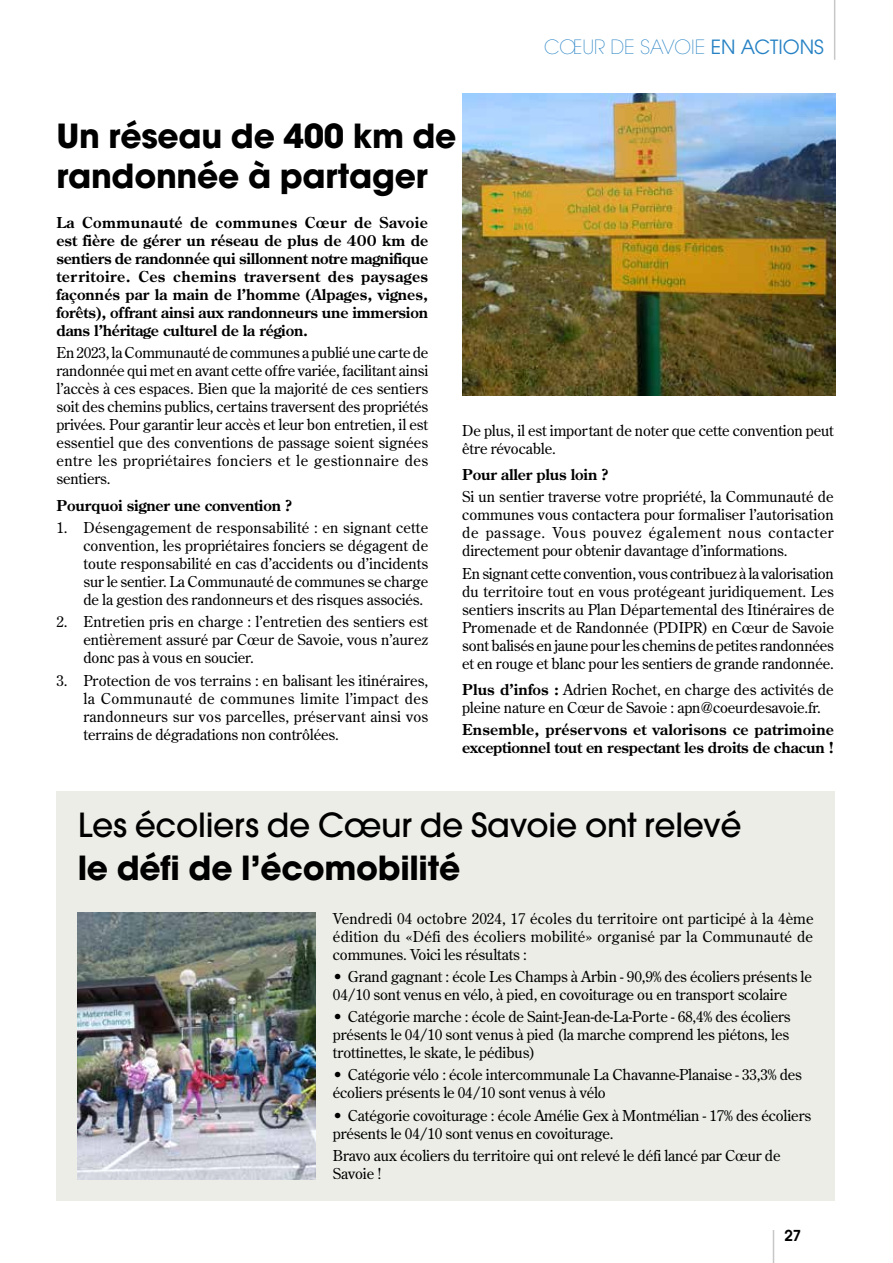
<style>
.page{position:relative;width:893px;height:1263px;background:#fff}
.page>*{position:absolute;margin:0;border:0;box-sizing:border-box;transform-origin:0 0}
.t1{font:700 33px/39.6px "Avant Garde";letter-spacing:-.01em;color:#000}
.t2{font:500 33px "Avant Garde";letter-spacing:-.01em;color:#000}
.t3{font:200 19.5px "Avant Garde";color:#2581c4}
.t4{font:15px/18px "Century Old Style";letter-spacing:-.005em;color:#000;text-align:justify}
.t5{font:700 15px/18px "Century Old Style";letter-spacing:-.01em;color:#000;text-align:justify}
.t6{font:600 15px "Avant Garde";color:#000}
.s1{font-weight:400}
.s2{font-weight:700}
</style>
<div class="page">
<hr style="left:773px;top:1230px;width:1px;height:33px;background:#c7c7c7">
<hr style="left:834px;top:0;width:1px;height:60px;background:#c7c7c7">
<img style="left:462px;top:94px;width:373px;height:301px">
<div style="left:56px;top:791px;width:779px;height:409px;background:#edede8"></div>
<img style="left:78px;top:913px;width:238px;height:266px">
<h2 class="t3" style="left:544px;top:36px;width:281px">CŒUR DE SAVOIE <span class="s1">EN ACTIONS</span></h2>
<h1 class="t1" style="left:56px;top:116px;width:591px">Un réseau de 400 km de sentiers de randonnée à partager</h1>
<p class="t5" style="left:56px;top:213px;width:373px">La Communauté de communes Cœur de Savoie est fière de gérer un réseau de plus de 400 km de sentiers de randonnée qui sillonnent notre magnifique territoire. Ces chemins traversent des paysages façonnés par la main de l’homme (Alpages, vignes, forêts), offrant ainsi aux randonneurs une immersion dans l’héritage culturel de la région.</p>
<p class="t4" style="left:56px;top:344px;width:373px">En 2023, la Communauté de communes a publié une carte de randonnée qui met en avant cette offre variée, facilitant ainsi l’accès à ces espaces. Bien que la majorité de ces sentiers soit des chemins publics, certains traversent des propriétés privées. Pour garantir leur accès et leur bon entretien, il est essentiel que des conventions de passage soient signées entre les propriétaires fonciers et le gestionnaire des sentiers.</p>
<p class="t5" style="left:56px;top:496px;width:237px">Pourquoi signer une convention ?</p>
<p class="t4" style="left:83px;top:518px;width:346px;text-indent:-27px">1. Désengagement de responsabilité : en signant cette convention, les propriétaires fonciers se dégagent de toute responsabilité en cas d’accidents ou d’incidents sur le sentier. La Communauté de communes se charge de la gestion des randonneurs et des risques associés.</p>
<p class="t4" style="left:83px;top:613px;width:346px;text-indent:-27px">2. Entretien pris en charge : l’entretien des sentiers est entièrement assuré par Cœur de Savoie, vous n’aurez donc pas à vous en soucier.</p>
<p class="t4" style="left:83px;top:671px;width:346px;text-indent:-27px">3. Protection de vos terrains : en balisant les itinéraires, la Communauté de communes limite l’impact des randonneurs sur vos parcelles, préservant ainsi vos terrains de dégradations non contrôlées.</p>
<p class="t4" style="left:462px;top:421px;width:373px">De plus, il est important de noter que cette convention peut être révocable.</p>
<p class="t5" style="left:462px;top:465px;width:148px">Pour aller plus loin ?</p>
<p class="t4" style="left:462px;top:488px;width:373px">Si un sentier traverse votre propriété, la Communauté de communes vous contactera pour formaliser l’autorisation de passage. Vous pouvez également nous contacter directement pour obtenir davantage d’informations.</p>
<p class="t4" style="left:462px;top:564px;width:373px">En signant cette convention, vous contribuez à la valorisation du territoire tout en vous protégeant juridiquement. Les sentiers inscrits au Plan Départemental des Itinéraires de Promenade et de Randonnée (PDIPR) en Cœur de Savoie sont balisés en jaune pour les chemins de petites randonnées et en rouge et blanc pour les sentiers de grande randonnée.</p>
<p class="t4" style="left:462px;top:680px;width:373px"><span class="s2">Plus d’infos :</span> Adrien Rochet, en charge des activités de pleine nature en Cœur de Savoie : apn@coeurdesavoie.fr.</p>
<p class="t5" style="left:462px;top:720px;width:373px">Ensemble, préservons et valorisons ce patrimoine exceptionnel tout en respectant les droits de chacun !</p>
<h1 class="t2" style="left:78px;top:804px;width:666px">Les écoliers de Cœur de Savoie ont relevé</h1>
<h1 class="t1" style="left:78px;top:848px;width:384px">le défi de l’écomobilité</h1>
<p class="t4" style="left:333px;top:909px;width:482px">Vendredi 04 octobre 2024, 17 écoles du territoire ont participé à la 4ème édition du «Défi des écoliers mobilité» organisé par la Communauté de communes. Voici les résultats :</p>
<p class="t4" style="left:333px;top:967px;width:480px">• Grand gagnant : école Les Champs à Arbin - 90,9% des écoliers présents le<br>04/10 sont venus en vélo, à pied, en covoiturage ou en transport scolaire</p>
<p class="t4" style="left:333px;top:1007px;width:459px">• Catégorie marche : école de Saint-Jean-de-La-Porte - 68,4% des écoliers présents le 04/10 sont venus à pied (la marche comprend les piétons, les trottinettes, le skate, le pédibus)</p>
<p class="t4" style="left:333px;top:1066px;width:471px">• Catégorie vélo : école intercommunale La Chavanne-Planaise - 33,3% des écoliers présents le 04/10 sont venus à vélo</p>
<p class="t4" style="left:333px;top:1106px;width:480px">• Catégorie covoiturage : école Amélie Gex à Montmélian - 17% des écoliers présents le 04/10 sont venus en covoiturage.</p>
<p class="t4" style="left:333px;top:1146px;width:449px">Bravo aux écoliers du territoire qui ont relevé le défi lancé par Cœur de<br>Savoie !</p>
<p class="t6" style="left:784px;top:1226px;width:18px">27</p>
</div>
